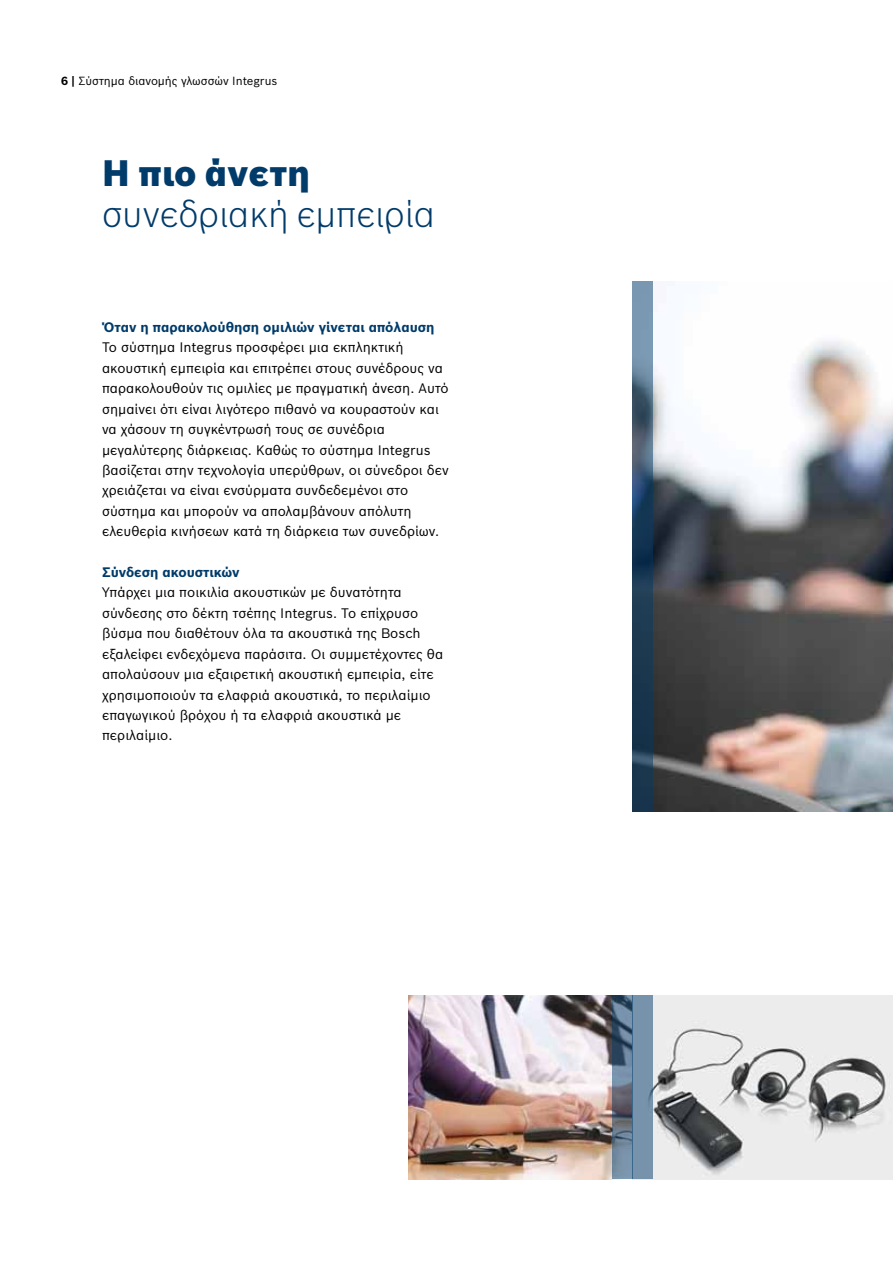
<style>
.page{position:relative;width:893px;height:1263px;background:#fff}
.page>*{position:absolute;margin:0;border:0;box-sizing:border-box;transform-origin:0 0}
.t1{font:300 36px "Bosch Sans";color:#003b6a}
.t2{font:900 36px "Bosch Sans";color:#003b6a}
.t3{font:13.5px/20.4px "Bosch Sans";color:#000}
.t4{font:700 13.5px "Bosch Sans";color:#003b6a}
.t5{font:11.55px "Bosch Sans";color:#000}
.s1{font-weight:700}
</style>
<div class="page">
<img style="left:653px;top:281px;width:240px;height:531px">
<svg style="left:633px;top:281px;width:20px;height:531px"></svg>
<img style="left:408px;top:995px;width:485px;height:184px">
<div style="left:633px;top:995px;width:20px;height:184px;background:#7693ab"></div>
<svg style="left:612px;top:995px;width:21px;height:184px"></svg>
<p class="t5" style="left:61px;top:73px;width:218px"><span class="s1">6 |</span> Σύστημα διανομής γλωσσών Integrus</p>
<h1 class="t2" style="left:102px;top:145px;width:209px">Η πιο άνετη</h1>
<h1 class="t1" style="left:102px;top:188px;width:335px">συνεδριακή εμπειρία</h1>
<p class="t4" style="left:102px;top:317px;width:334px">Όταν η παρακολούθηση ομιλιών γίνεται απόλαυση</p>
<p class="t3" style="left:102px;top:336px;width:348px">Το σύστημα Integrus προσφέρει μια εκπληκτική ακουστική εμπειρία και επιτρέπει στους συνέδρους να παρακολουθούν τις ομιλίες με πραγματική άνεση. Αυτό σημαίνει ότι είναι λιγότερο πιθανό να κουραστούν και να χάσουν τη συγκέντρωσή τους σε συνέδρια μεγαλύτερης διάρκειας. Καθώς το σύστημα Integrus βασίζεται στην τεχνολογία υπερύθρων, οι σύνεδροι δεν χρειάζεται να είναι ενσύρματα συνδεδεμένοι στο σύστημα και μπορούν να απολαμβάνουν απόλυτη ελευθερία κινήσεων κατά τη διάρκεια των συνεδρίων.</p>
<p class="t4" style="left:102px;top:562px;width:139px">Σύνδεση ακουστικών</p>
<p class="t3" style="left:102px;top:581px;width:343px">Υπάρχει μια ποικιλία ακουστικών με δυνατότητα σύνδεσης στο δέκτη τσέπης Integrus. Το επίχρυσο βύσμα που διαθέτουν όλα τα ακουστικά της Bosch εξαλείφει ενδεχόμενα παράσιτα. Οι συμμετέχοντες θα απολαύσουν μια εξαιρετική ακουστική εμπειρία, είτε χρησιμοποιούν τα ελαφριά ακουστικά, το περιλαίμιο επαγωγικού βρόχου ή τα ελαφριά ακουστικά με περιλαίμιο.</p>
</div>
